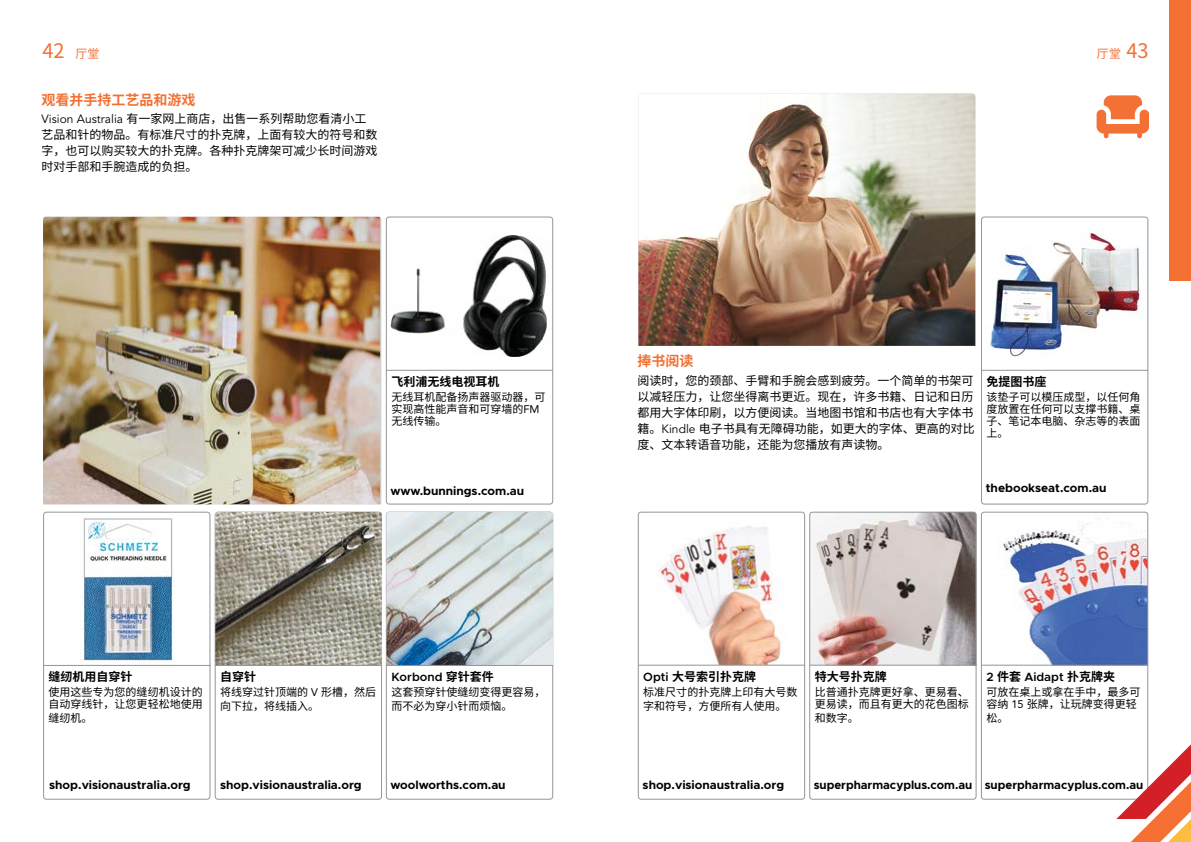
<style>
.page{position:relative;width:1191px;height:842px;background:#fff}
.page>*{position:absolute;margin:0;border:0;box-sizing:border-box;transform-origin:0 0}
.Folio_txt_left{font:20px "Noto Sans CJ Ksc";color:#f37032}
.MAIN_SubHEADER{font:700 14px "Noto Sans CJ Ksc";color:#f37032}
.MAIN_BODY_TXT{font:12px/16px "Noto Sans CJ Ksc";color:#000}
.MAIN_BODY_TXT-2{font:700 12px "Metropolis";color:#000}
.MAIN_BODY_TXT-3{font:700 12px "Noto Sans CJ Ksc";color:#000}
.MAIN_BODY_TXT-4{font:600 12px "Metropolis";color:#000}
.FOLIO_TXT{font:12px "Noto Sans CJ Ksc";color:#f37032}
.MAIN_BODY_TXT-5{font:11px/12px "Noto Sans CJ Ksc";color:#000}
.s1{font-size:12px}
.s2{font-family:"Avenir LT Std"}
.s3{font-family:"Noto Sans CJ Ksc";font-weight:700}
.s4{font-size:20px}
.s5{font-family:"Metropolis";font-weight:600}
</style>
<div class="page">
<svg style="left:386px;top:217px;width:167px;height:153px"></svg>
<img style="left:388px;top:235px;width:163px;height:121px">
<div style="left:43px;top:512px;width:167px;height:287px;border:1px solid #939598;border-radius:3px"></div>
<div style="left:386px;top:217px;width:167px;height:287px;border:1px solid #939598;border-radius:3px"></div>
<svg style="left:44px;top:512px;width:342px;height:154px"></svg>
<img style="left:386px;top:512px;width:167px;height:153px">
<img style="left:43px;top:217px;width:337px;height:287px">
<svg style="left:1096px;top:95px;width:53px;height:43px"></svg>
<div style="left:1169px;top:0;width:22px;height:281px;background:#f37032"></div>
<img style="left:638px;top:94px;width:337px;height:252px">
<img style="left:985px;top:230px;width:159px;height:140px">
<img style="left:638px;top:512px;width:510px;height:154px">
<img style="left:642px;top:515px;width:159px;height:150px">
<div style="left:981px;top:512px;width:167px;height:287px;border:1px solid #939598;border-radius:3px"></div>
<div style="left:809px;top:512px;width:167px;height:287px;border:1px solid #939598;border-radius:3px"></div>
<div style="left:638px;top:512px;width:167px;height:287px;border:1px solid #939598;border-radius:3px"></div>
<hr style="left:215px;top:665px;width:167px;height:1px;background:#939598">
<hr style="left:44px;top:665px;width:167px;height:1px;background:#939598">
<hr style="left:386px;top:665px;width:167px;height:1px;background:#939598">
<hr style="left:981px;top:665px;width:167px;height:1px;background:#939598">
<hr style="left:810px;top:665px;width:166px;height:1px;background:#939598">
<hr style="left:638px;top:665px;width:167px;height:1px;background:#939598">
<hr style="left:386px;top:370px;width:167px;height:1px;background:#939598">
<hr style="left:981px;top:370px;width:167px;height:1px;background:#939598">
<div style="left:981px;top:217px;width:167px;height:287px;border:1px solid #939598;border-radius:3px"></div>
<svg style="left:1116px;top:744px;width:75px;height:98px"></svg>
<p class="Folio_txt_left" style="left:43px;top:40px;width:59px">42 <span class="s1">厅堂</span></p>
<p class="MAIN_SubHEADER" style="left:41px;top:92px;width:155px">观看并手持工艺品和游戏</p>
<p class="MAIN_BODY_TXT" style="left:41px;top:111px;width:338px"><span class="s2">Vision Australia</span> 有一家网上商店，出售一系列帮助您看清小工艺品和针的物品。有标准尺寸的扑克牌，上面有较大的符号和数字，也可以购买较大的扑克牌。各种扑克牌架可减少长时间游戏时对手部和手腕造成的负担。</p>
<p class="MAIN_BODY_TXT-3" style="left:391px;top:374px;width:109px">飞利浦无线电视耳机</p>
<p class="MAIN_BODY_TXT-5" style="left:391px;top:391px;width:155px">无线耳机配备扬声器驱动器，可实现高性能声音和可穿墙的<span class="s2">FM</span>无线传输。</p>
<p class="MAIN_BODY_TXT-2" style="left:390px;top:483px;width:135px">www.bunnings.com.au</p>
<p class="MAIN_BODY_TXT-3" style="left:49px;top:670px;width:85px">缝纫机用自穿针</p>
<p class="MAIN_BODY_TXT-5" style="left:49px;top:686px;width:155px">使用这些专为您的缝纫机设计的自动穿线针，让您更轻松地使用</p>
<p class="MAIN_BODY_TXT-5" style="left:49px;top:712px;width:45px">缝纫机。</p>
<p class="MAIN_BODY_TXT-3" style="left:220px;top:670px;width:37px">自穿针</p>
<p class="MAIN_BODY_TXT-5" style="left:220px;top:685px;width:157px;line-height:14px">将线穿过针顶端的 <span class="s2">V</span> 形槽，然后向下拉，将线插入。</p>
<p class="MAIN_BODY_TXT-4" style="left:391px;top:669px;width:104px">Korbond <span class="s3">穿针套件</span></p>
<p class="MAIN_BODY_TXT-5" style="left:391px;top:685px;width:155px;line-height:14px">这套预穿针使缝纫变得更容易，而不必为穿小针而烦恼。</p>
<p class="FOLIO_TXT" style="left:1097px;top:47px;width:53px">厅堂 <span class="s4">43</span></p>
<p class="MAIN_SubHEADER" style="left:637px;top:353px;width:57px">捧书阅读</p>
<p class="MAIN_BODY_TXT" style="left:637px;top:372px;width:339px;text-align:justify">阅读时，您的颈部、手臂和手腕会感到疲劳。一个简单的书架可以减轻压力，让您坐得离书更近。现在，许多书籍、日记和日历都用大字体印刷，以方便阅读。当地图书馆和书店也有大字体书籍。<span class="s2">Kindle</span> 电子书具有无障碍功能，如更大的字体、更高的对比度、文本转语音功能，还能为您播放有声读物。</p>
<p class="MAIN_BODY_TXT-3" style="left:986px;top:374px;width:61px">免提图书座</p>
<p class="MAIN_BODY_TXT-5" style="left:986px;top:391px;width:155px;text-align:justify">该垫子可以模压成型，以任何角度放置在任何可以支撑书籍、桌子、笔记本电脑、杂志等的表面上。</p>
<p class="MAIN_BODY_TXT-2" style="left:986px;top:480px;width:122px">thebookseat.com.au</p>
<p class="MAIN_BODY_TXT-3" style="left:643px;top:670px;width:114px"><span class="s5">Opti</span> 大号索引扑克牌</p>
<p class="MAIN_BODY_TXT-5" style="left:643px;top:685px;width:155px;line-height:14px">标准尺寸的扑克牌上印有大号数字和符号，方便所有人使用。</p>
<p class="MAIN_BODY_TXT-3" style="left:814px;top:670px;width:73px">特大号扑克牌</p>
<p class="MAIN_BODY_TXT-5" style="left:814px;top:686px;width:155px">比普通扑克牌更好拿、更易看、更易读，而且有更大的花色图标</p>
<p class="MAIN_BODY_TXT-5" style="left:814px;top:712px;width:45px">和数字。</p>
<p class="MAIN_BODY_TXT-4" style="left:986px;top:669px;width:130px">2 <span class="s3">件套</span> Aidapt <span class="s3">扑克牌夹</span></p>
<p class="MAIN_BODY_TXT-5" style="left:986px;top:686px;width:155px">可放在桌上或拿在手中，最多可容纳 <span class="s2">15</span> 张牌，让玩牌变得更轻</p>
<p class="MAIN_BODY_TXT-5" style="left:986px;top:712px;width:23px">松。</p>
<p class="MAIN_BODY_TXT-2" style="left:49px;top:777px;width:143px">shop.visionaustralia.org</p>
<p class="MAIN_BODY_TXT-2" style="left:220px;top:777px;width:143px">shop.visionaustralia.org</p>
<p class="MAIN_BODY_TXT-2" style="left:390px;top:777px;width:117px">woolworths.com.au</p>
<p class="MAIN_BODY_TXT-2" style="left:813px;top:777px;width:160px">superpharmacyplus.com.au</p>
<p class="MAIN_BODY_TXT-2" style="left:984px;top:777px;width:160px">superpharmacyplus.com.au</p>
<p class="MAIN_BODY_TXT-2" style="left:642px;top:777px;width:143px">shop.visionaustralia.org</p>
</div>
